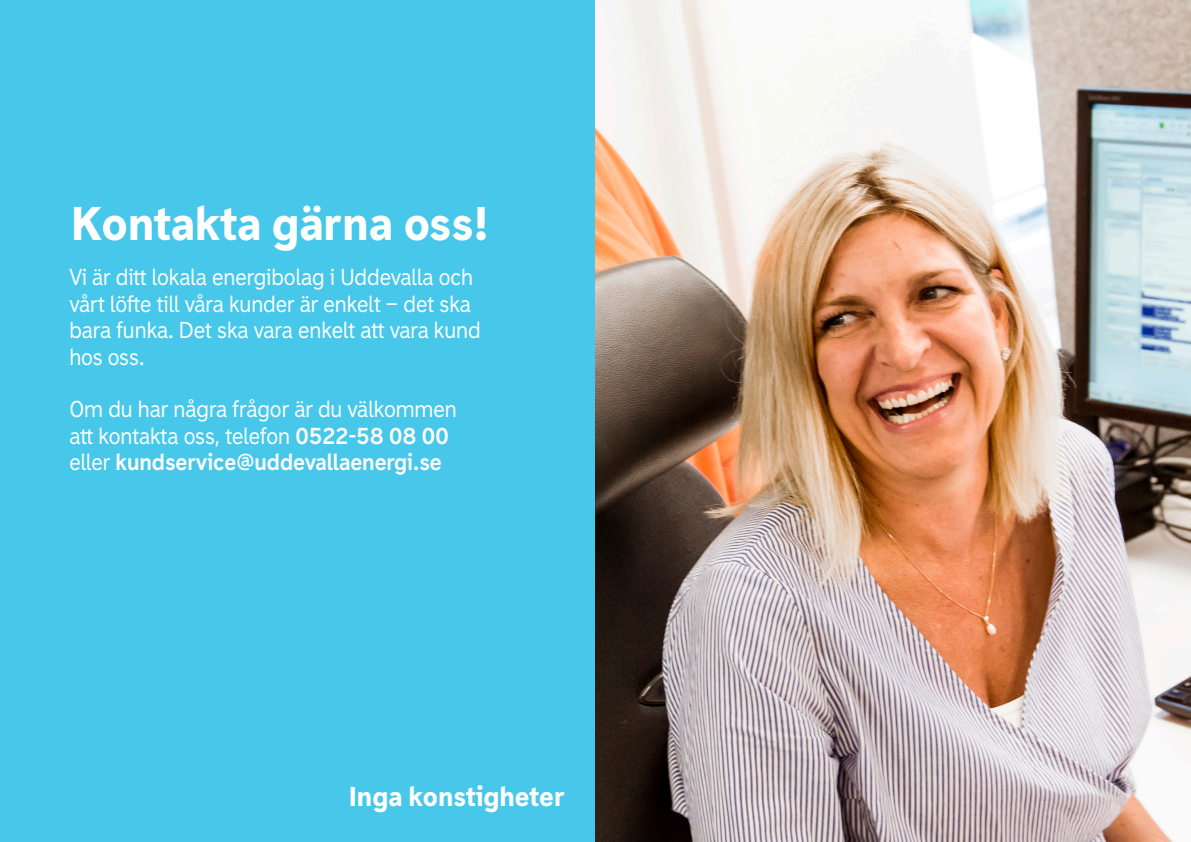
<style>
.page{position:relative;width:1191px;height:842px;background:#fff}
.page>*{position:absolute;margin:0;border:0;box-sizing:border-box;transform-origin:0 0}
.t1{font:900 45px "Madras";color:#fff}
.t2{font:900 26px "Madras";color:#fff}
.t3{font:22px/26.4px "Madras";color:#fff}
.s1{font-weight:800}
</style>
<div class="page">
<div style="left:0;top:0;width:595px;height:842px;background:#47c7ea"></div>
<img style="left:595px;top:0;width:596px;height:842px">
<p class="t1" style="left:71px;top:194px;width:419px">Kontakta gärna oss!</p>
<p class="t3" style="left:69px;top:264px;width:413px">Vi är ditt lokala energibolag i Uddevalla och vårt löfte till våra kunder är enkelt – det ska bara funka. Det ska vara enkelt att vara kund hos oss.</p>
<p class="t3" style="left:69px;top:396px;width:389px">Om du har några frågor är du välkommen att kontakta oss, telefon <span class="s1">0522-58 08 00 </span>eller <span class="s1">kundservice@uddevallaenergi.se</span></p>
<p class="t2" style="left:349px;top:780px;width:217px">Inga konstigheter</p>
</div>
